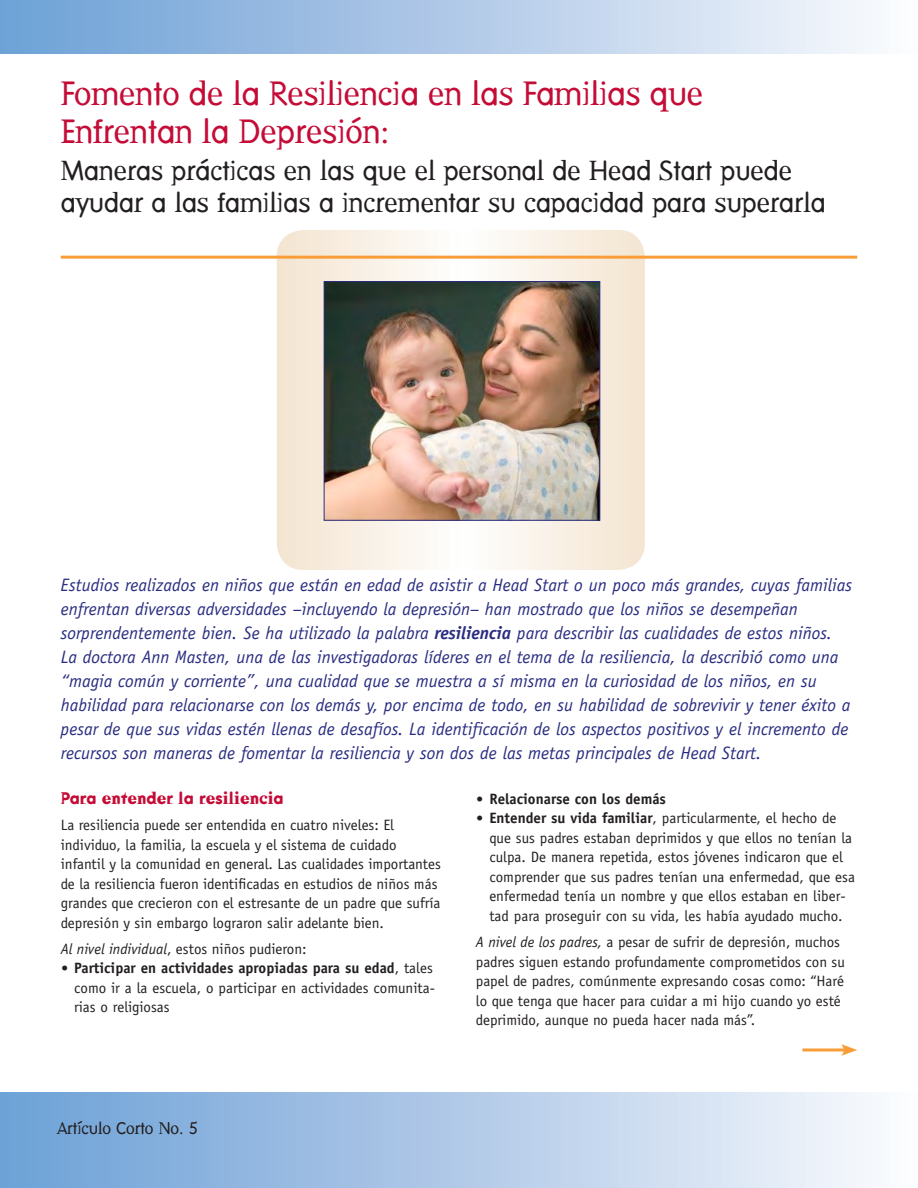
<style>
.page{position:relative;width:918px;height:1188px;background:#fff}
.page>*{position:absolute;margin:0;border:0;box-sizing:border-box;transform-origin:0 0}
.t1{font:33px/37.5px "Dead History OT";color:#c40c37}
.t2{font:27px/32.4px "Dead History OT";color:#231f20}
.t3{font:italic 18px/24px "Officina Sans";color:#2a2d80}
.t4{font:700 16.5px "Dead History OT";color:#c40c37}
.t5{font:16.5px "Dead History OT";color:#231f20}
.t6{font:15px "Officina Sans";color:#231f20}
.t7{font:700 15px "Officina Sans";color:#231f20}
.s1{font-weight:700}
.s2{font-family:"Berkeley";font-style:italic;font-size:15.75px}
.s3{font-family:"Berkeley";font-weight:700;font-style:italic;font-size:15.75px}
.s4{font-style:italic}
.s5{font-weight:400}
</style>
<div class="page">
<div style="left:0;top:0;width:918px;height:54px;background:linear-gradient(to right,#6b9ed5,#fafafd)"></div>
<div style="left:0;top:1093px;width:918px;height:95px;background:linear-gradient(to right,#6b9ed5,#faf9fd)"></div>
<svg style="left:277px;top:230px;width:368px;height:340px"></svg>
<hr style="left:61px;top:256px;width:796px;height:3px;background:#f89d38">
<img style="left:326px;top:283px;width:272px;height:235px">
<div style="left:324px;top:281px;width:276px;height:239px;border:1px solid #2a2d80"></div>
<svg style="left:802px;top:1048px;width:39px;height:4px"></svg>
<svg style="left:841px;top:1044px;width:16px;height:12px"></svg>
<h1 class="t1" style="left:61px;top:76px;width:644px">Fomento de la Resiliencia en las Familias que<br>Enfrentan la Depresión:</h1>
<p class="t2" style="left:61px;top:155px;width:766px">Maneras prácticas en las que el personal de Head Start puede ayudar a las familias a incrementar su capacidad para superarla</p>
<p class="t3" style="left:61px;top:573px;width:793px">Estudios realizados en niños que están en edad de asistir a Head Start o un poco más grandes, cuyas familias enfrentan diversas adversidades –incluyendo la depresión– han mostrado que los niños se desempeñan sorprendentemente bien. Se ha utilizado la palabra <span class="s1">resiliencia</span> para describir las cualidades de estos niños.<br>La doctora Ann Masten, una de las investigadoras líderes en el tema de la resiliencia, la describió como una “magia común y corriente”, una cualidad que se muestra a sí misma en la curiosidad de los niños, en su habilidad para relacionarse con los demás y, por encima de todo, en su habilidad de sobrevivir y tener éxito a pesar de que sus vidas estén llenas de desafíos. La identificación de los aspectos positivos y el incremento de recursos son maneras de fomentar la resiliencia y son dos de las metas principales de Head Start.</p>
<h2 class="t4" style="left:61px;top:790px;width:225px">Para entender la resiliencia</h2>
<p class="t7" style="left:476px;top:789px;width:192px"><span class="s2">•</span> Relacionarse con los demás</p>
<p class="t6" style="left:476px;top:809px;width:362px"><span class="s3">•</span> <span class="s1">Entender su vida familiar</span>, particularmente, el hecho de</p>
<p class="t6" style="left:61px;top:816px;width:335px">La resiliencia puede ser entendida en cuatro niveles: El</p>
<p class="t6" style="left:489px;top:829px;width:364px">que sus padres estaban deprimidos y que ellos no tenían la</p>
<p class="t6" style="left:61px;top:836px;width:337px">individuo, la familia, la escuela y el sistema de cuidado</p>
<p class="t6" style="left:489px;top:848px;width:355px">culpa. De manera repetida, estos jóvenes indicaron que el</p>
<p class="t6" style="left:61px;top:855px;width:382px">infantil y la comunidad en general. Las cualidades importantes</p>
<p class="t6" style="left:489px;top:868px;width:367px">comprender que sus padres tenían una enfermedad, que esa</p>
<p class="t6" style="left:61px;top:875px;width:378px">de la resiliencia fueron identificadas en estudios de niños más</p>
<p class="t6" style="left:489px;top:887px;width:357px">enfermedad tenía un nombre y que ellos estaban en liber-</p>
<p class="t6" style="left:61px;top:894px;width:381px">grandes que crecieron con el estresante de un padre que sufría</p>
<p class="t6" style="left:489px;top:907px;width:355px">tad para proseguir con su vida, les había ayudado mucho.</p>
<p class="t6" style="left:61px;top:914px;width:325px">depresión y sin embargo lograron salir adelante bien.</p>
<p class="t6" style="left:61px;top:940px;width:247px"><span class="s4">Al nivel individual</span>, estos niños pudieron:</p>
<p class="t7" style="left:61px;top:959px;width:374px"><span class="s2">•</span> Participar en actividades apropiadas para su edad<span class="s5">, tales</span></p>
<p class="t6" style="left:74px;top:979px;width:361px">como ir a la escuela, o participar en actividades comunita-</p>
<p class="t6" style="left:74px;top:999px;width:97px">rias o religiosas</p>
<p class="t5" style="left:57px;top:1120px;width:142px">Artículo Corto No. 5</p>
<p class="t6" style="left:476px;top:933px;width:366px"><span class="s4">A nivel de los padres,</span> a pesar de sufrir de depresión, muchos</p>
<p class="t6" style="left:476px;top:953px;width:371px">padres siguen estando profundamente comprometidos con su</p>
<p class="t6" style="left:476px;top:972px;width:370px">papel de padres, comúnmente expresando cosas como: “Haré</p>
<p class="t6" style="left:476px;top:992px;width:367px">lo que tenga que hacer para cuidar a mi hijo cuando yo esté</p>
<p class="t6" style="left:476px;top:1011px;width:281px">deprimido, aunque no pueda hacer nada más”.</p>
</div>
